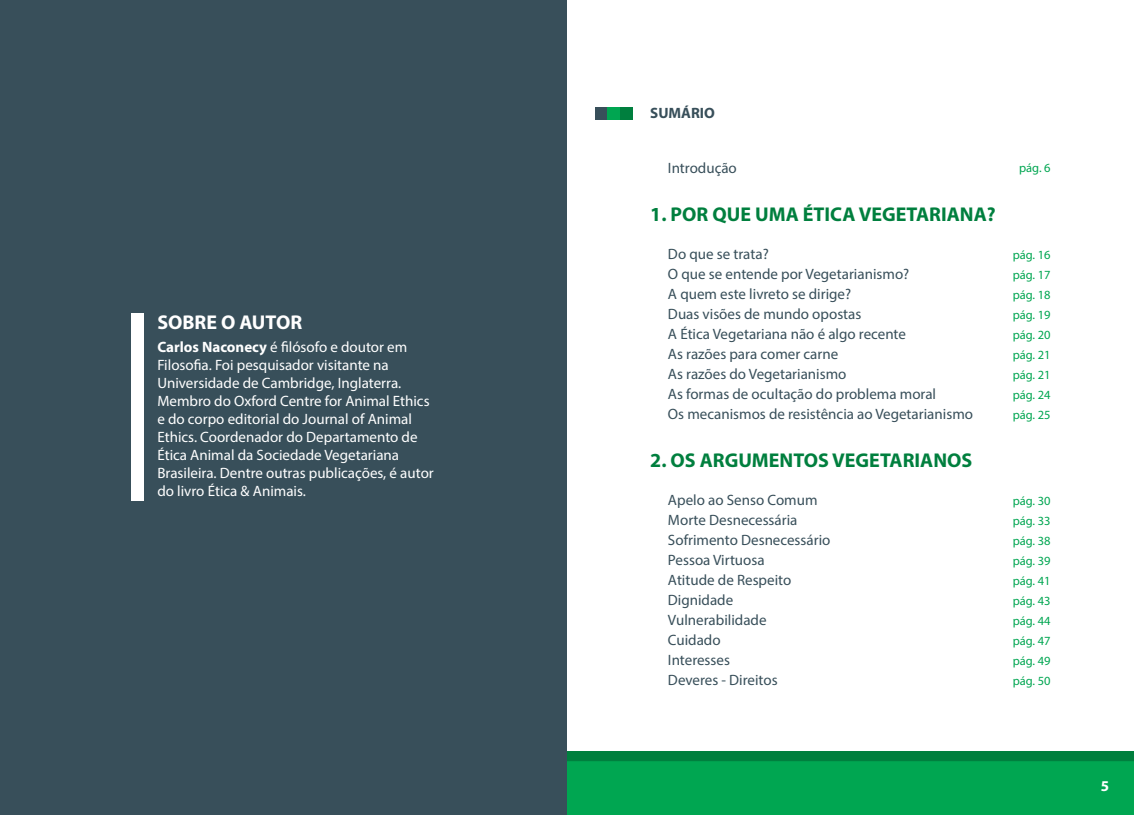
<style>
.page{position:relative;width:1134px;height:815px;background:#fff}
.page>*{position:absolute;margin:0;border:0;box-sizing:border-box;transform-origin:0 0}
.t1{font:700 20px "Myriad Pro";color:#007f3e}
.t2{font:700 20px "Myriad Pro";color:#fff}
.t3{font:15px/20px "Myriad Pro";color:#384f5a}
.t4{font:15px/18px "Myriad Pro";color:#fff}
.t5{font:700 15px "Myriad Pro";color:#384f5a}
.t6{font:700 15px "Myriad Pro";color:#fff}
.t7{font:12.5px/20px "Myriad Pro";color:#00a651;text-align:justify}
.s1{font-weight:700}
</style>
<div class="page">
<div style="left:0;top:751px;width:1134px;height:16px;background:#007f3e"></div>
<div style="left:567px;top:761px;width:567px;height:54px;background:#00a651"></div>
<div style="left:595px;top:107px;width:12px;height:12px;background:#384f5a"></div>
<div style="left:607px;top:107px;width:13px;height:12px;background:#00a651"></div>
<div style="left:620px;top:107px;width:13px;height:12px;background:#007f3e"></div>
<div style="left:0;top:0;width:567px;height:815px;background:#384f5a"></div>
<div style="left:131px;top:313px;width:13px;height:188px;background:#fff"></div>
<h1 class="t2" style="left:157px;top:310px;width:146px">SOBRE O AUTOR</h1>
<p class="t4" style="left:157px;top:338px;width:278px"><span class="s1">Carlos Naconecy</span> é filósofo e doutor em Filosofia. Foi pesquisador visitante na Universidade de Cambridge, Inglaterra.<br>Membro do Oxford Centre for Animal Ethics e do corpo editorial do Journal of Animal Ethics. Coordenador do Departamento de Ética Animal da Sociedade Vegetariana Brasileira. Dentre outras publicações, é autor do livro Ética &amp; Animais.</p>
<p class="t5" style="left:650px;top:103px;width:66px">SUMÁRIO</p>
<p class="t3" style="left:668px;top:158px;width:70px">Introdução</p>
<h1 class="t1" style="left:650px;top:202px;width:347px">1. POR QUE UMA ÉTICA VEGETARIANA?</h1>
<p class="t3" style="left:668px;top:244px;width:307px">Do que se trata?<br>O que se entende por Vegetarianismo?<br>A quem este livreto se dirige?<br>Duas visões de mundo opostas<br>A Ética Vegetariana não é algo recente<br>As razões para comer carne<br>As razões do Vegetarianismo<br>As formas de ocultação do problema moral<br>Os mecanismos de resistência ao Vegetarianismo</p>
<h1 class="t1" style="left:650px;top:448px;width:323px">2. OS ARGUMENTOS VEGETARIANOS</h1>
<p class="t3" style="left:668px;top:490px;width:164px">Apelo ao Senso Comum<br>Morte Desnecessária<br>Sofrimento Desnecessário<br>Pessoa Virtuosa<br>Atitude de Respeito<br>Dignidade<br>Vulnerabilidade<br>Cuidado<br>Interesses<br>Deveres - Direitos</p>
<p class="t7" style="left:1019px;top:157px;width:33px">pág. 6</p>
<p class="t7" style="left:1013px;top:245px;width:40px">pág. 16 pág. 17 pág. 18 pág. 19 pág. 20 pág. 21 pág. 21 pág. 24 pág. 25</p>
<p class="t7" style="left:1013px;top:491px;width:40px">pág. 30 pág. 33 pág. 38 pág. 39 pág. 41 pág. 43 pág. 44 pág. 47 pág. 49 pág. 50</p>
<p class="t6" style="left:1101px;top:776px;width:10px">5</p>
</div>
